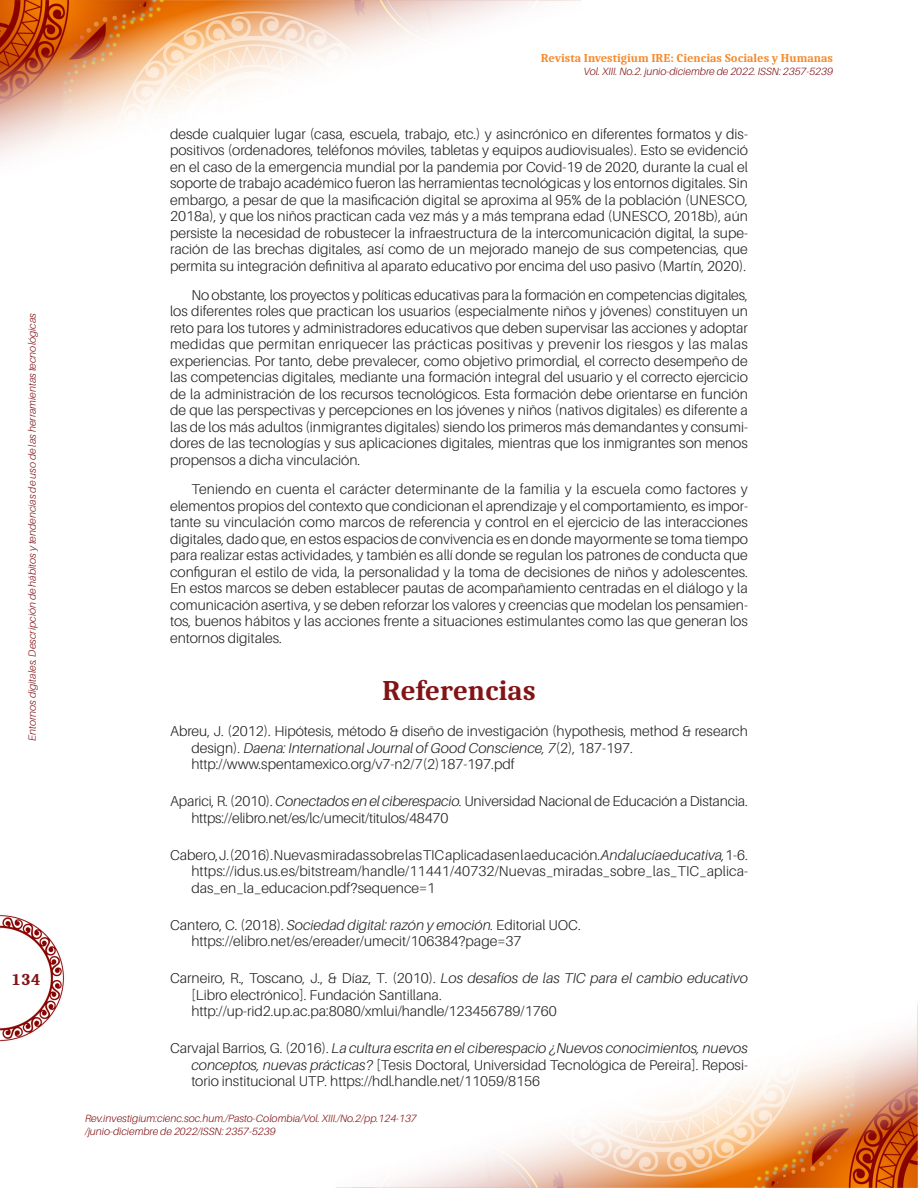
<style>
.page{position:relative;width:918px;height:1188px;background:#fff}
.page>*{position:absolute;margin:0;border:0;box-sizing:border-box;transform-origin:0 0}
.Título_1{font:700 28.5px "Caladea";color:#831416}
.t1{font:700 16.5px "Caladea";color:#831416}
.Texto_Base_Sangría{font:300 14.25px/16.5px "Aileron";color:#231f20;text-align:justify}
.Referencias{font:300 14.25px/16.5px "Aileron";color:#231f20}
.t2{font:700 12px "Caladea";color:#f6892b}
.t3{font:italic 300 10.5px/12.6px "Aileron";color:#831416}
.s1{font-style:italic}
</style>
<div class="page">
<img style="left:0;top:0;width:918px;height:1188px">
<p class="t3" style="left:26px;top:741px;width:429px;rotate:-90deg">Entornos digitales. Descripción de hábitos y tendencias de uso de las herramientas tecnológicas</p>
<p class="t1" style="left:11px;top:970px;width:31px">134</p>
<p class="t2" style="left:541px;top:51px;width:294px">Revista Investigium IRE: Ciencias Sociales y Humanas</p>
<p class="t3" style="left:584px;top:65px;width:251px">Vol. XIII. No.2. junio-diciembre de 2022. ISSN: 2357-5239</p>
<p class="Texto_Base_Sangría" style="left:170px;top:125px;width:579px">desde cualquier lugar (casa, escuela, trabajo, etc.) y asincrónico en diferentes formatos y dis&shy;positivos (ordenadores, teléfonos móviles, tabletas y equipos audiovisuales). Esto se evidenció en el caso de la emergencia mundial por la pandemia por Covid-19 de 2020, durante la cual el soporte de trabajo académico fueron las herramientas tecnológicas y los entornos digitales. Sin embargo, a pesar de que la masificación digital se aproxima al 95% de la población (UNESCO, 2018a), y que los niños practican cada vez más y a más temprana edad (UNESCO, 2018b), aún persiste la necesidad de robustecer la infraestructura de la intercomunicación digital, la supe&shy;ración de las brechas digitales, así como de un mejorado manejo de sus competencias, que permita su integración definitiva al aparato educativo por encima del uso pasivo (Martín, 2020).</p>
<p class="Texto_Base_Sangría" style="left:170px;top:287px;width:579px;text-indent:21px">No obstante, los proyectos y políticas educativas para la formación en competencias digitales, los diferentes roles que practican los usuarios (especialmente niños y jóvenes) constituyen un reto para los tutores y administradores educativos que deben supervisar las acciones y adoptar medidas que permitan enriquecer las prácticas positivas y prevenir los riesgos y las malas experiencias. Por tanto, debe prevalecer, como objetivo primordial, el correcto desempeño de las competencias digitales, mediante una formación integral del usuario y el correcto ejercicio de la administración de los recursos tecnológicos. Esta formación debe orientarse en función de que las perspectivas y percepciones en los jóvenes y niños (nativos digitales) es diferente a las de los más adultos (inmigrantes digitales) siendo los primeros más demandantes y consumi&shy;dores de las tecnologías y sus aplicaciones digitales, mientras que los inmigrantes son menos propensos a dicha vinculación.</p>
<p class="Texto_Base_Sangría" style="left:170px;top:481px;width:579px;text-indent:21px">Teniendo en cuenta el carácter determinante de la familia y la escuela como factores y elementos propios del contexto que condicionan el aprendizaje y el comportamiento, es impor&shy;tante su vinculación como marcos de referencia y control en el ejercicio de las interacciones digitales, dado que, en estos espacios de convivencia es en donde mayormente se toma tiempo para realizar estas actividades, y también es allí donde se regulan los patrones de conducta que configuran el estilo de vida, la personalidad y la toma de decisiones de niños y adolescentes.<br>En estos marcos se deben establecer pautas de acompañamiento centradas en el diálogo y la comunicación asertiva, y se deben reforzar los valores y creencias que modelan los pensamien&shy;tos, buenos hábitos y las acciones frente a situaciones estimulantes como las que generan los entornos digitales.</p>
<p class="Título_1" style="left:382px;top:673px;width:155px">Referencias</p>
<p class="Referencias" style="left:191px;top:723px;width:558px;text-indent:-21px">Abreu, J. (2012). Hipótesis, método &amp; diseño de investigación (hypothesis, method &amp; research design). <span class="s1">Daena: International Journal of Good Conscience, 7</span>(2), 187-197. http://www.spentamexico.org/v7-n2/7(2)187-197.pdf</p>
<p class="Referencias" style="left:191px;top:793px;width:558px;text-indent:-21px">Aparici, R. (2010). <span class="s1">Conectados en el ciberespacio.</span> Universidad Nacional de Educación a Distancia. https://elibro.net/es/lc/umecit/titulos/48470</p>
<p class="Referencias" style="left:191px;top:847px;width:558px;text-align:justify;text-indent:-21px">Cabero, J. (2016). Nuevas miradas sobre las TIC aplicadas en la educación. <span class="s1">Andalucía educativa,</span> 1-6. https://idus.us.es/bitstream/handle/11441/40732/Nuevas_miradas_sobre_las_TIC_aplica&shy;das_en_la_educacion.pdf?sequence=1</p>
<p class="Referencias" style="left:191px;top:917px;width:391px;text-indent:-21px">Cantero, C. (2018). <span class="s1">Sociedad digital: razón y emoción.</span> Editorial UOC. https://elibro.net/es/ereader/umecit/106384?page=37</p>
<p class="Referencias" style="left:191px;top:970px;width:558px;text-indent:-21px">Carneiro, R., Toscano, J., &amp; Díaz, T. (2010). <span class="s1">Los desafíos de las TIC para el cambio educativo </span>[Libro electrónico]. Fundación Santillana. http://up-rid2.up.ac.pa:8080/xmlui/handle/123456789/1760</p>
<p class="Referencias" style="left:191px;top:1040px;width:558px;text-align:justify;text-indent:-21px">Carvajal Barrios, G. (2016). <span class="s1">La cultura escrita en el ciberespacio ¿Nuevos conocimientos, nuevos conceptos, nuevas prácticas?</span> [Tesis Doctoral, Universidad Tecnológica de Pereira]. Reposi&shy;torio institucional UTP. https://hdl.handle.net/11059/8156</p>
<p class="t3" style="left:85px;top:1112px;width:333px">Rev.investigium:cienc.soc.hum./Pasto-Colombia/Vol. XIII./No.2/pp.124-137 /junio-diciembre de 2022/ISSN: 2357-5239</p>
</div>
